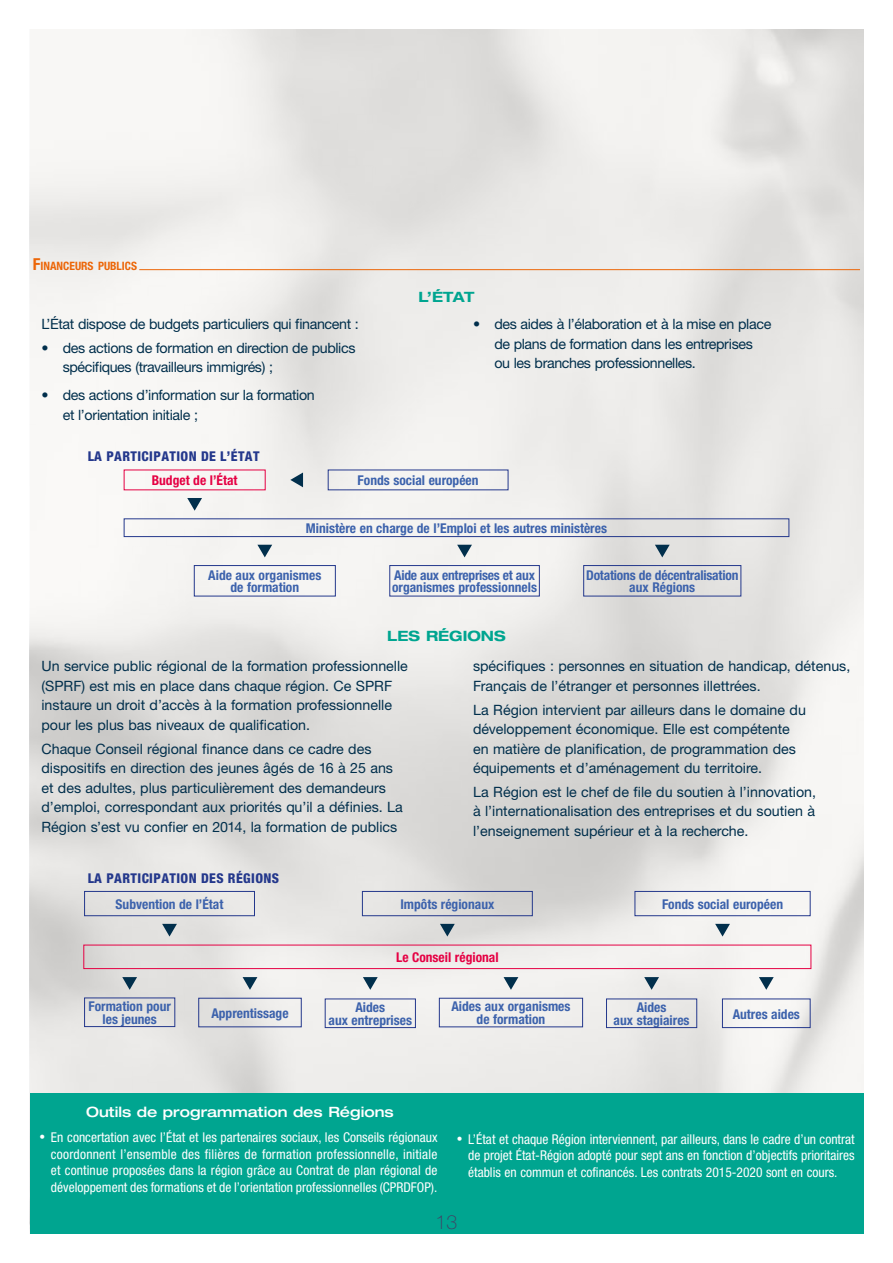
<style>
.page{position:relative;width:893px;height:1263px;background:#fff}
.page>*{position:absolute;margin:0;border:0;box-sizing:border-box;transform-origin:0 0}
.t1{font:100 19.5px "Helvetica Neue CE";color:#473a62}
.t2{font:14.25px/19.5px "Helvetica Neue CE";color:#012f4c}
.t3{font:14.25px/19.5px "Helvetica Neue CE";letter-spacing:-.025em;color:#012f4c}
.t4{font:500 expanded 14.25px "Helvetica Neue";color:#fff}
.t5{font:700 expanded 14.25px "Helvetica Neue";color:#00a590}
.t6{font:condensed 13.5px/16.5px "Helvetica Neue";color:#fff;text-align:justify}
.t7{font:700 condensed 13.5px/12.8px "Helvetica Neue";color:#3c62ac;text-align:center}
.t8{font:800 condensed 13.5px "Helvetica Neue";letter-spacing:.03em;color:#24388c}
.t9{font:700 condensed 13.5px "Helvetica Neue";color:#e50043}
.t10{font:700 condensed 11.55px "Helvetica Neue";color:#ec6608}
.s1{font-size:16.5px}
.s2{font-family:"Avant Garde IT Cby BT";font-size:14.25px}
</style>
<div class="page">
<div style="left:30px;top:1093px;width:833px;height:140px;background:#00a590"></div>
<svg style="left:194px;top:565px;width:142px;height:32px"></svg>
<svg style="left:389px;top:565px;width:151px;height:32px"></svg>
<svg style="left:583px;top:565px;width:159px;height:32px"></svg>
<svg style="left:123px;top:518px;width:667px;height:19px"></svg>
<svg style="left:187px;top:498px;width:15px;height:13px"></svg>
<svg style="left:123px;top:469px;width:143px;height:22px"></svg>
<svg style="left:327px;top:469px;width:182px;height:22px"></svg>
<svg style="left:290px;top:472px;width:13px;height:15px"></svg>
<svg style="left:257px;top:545px;width:15px;height:12px"></svg>
<svg style="left:457px;top:545px;width:15px;height:12px"></svg>
<svg style="left:655px;top:545px;width:15px;height:12px"></svg>
<svg style="left:84px;top:997px;width:92px;height:30px"></svg>
<svg style="left:198px;top:997px;width:104px;height:30px"></svg>
<svg style="left:324px;top:998px;width:92px;height:30px"></svg>
<svg style="left:439px;top:997px;width:144px;height:30px"></svg>
<svg style="left:606px;top:998px;width:91px;height:30px"></svg>
<svg style="left:722px;top:998px;width:89px;height:30px"></svg>
<div style="left:83px;top:945px;width:728px;height:24px;border:1px solid #e50043"></div>
<svg style="left:84px;top:891px;width:171px;height:25px"></svg>
<svg style="left:362px;top:891px;width:171px;height:25px"></svg>
<svg style="left:634px;top:891px;width:177px;height:25px"></svg>
<svg style="left:162px;top:924px;width:15px;height:12px"></svg>
<svg style="left:440px;top:924px;width:15px;height:12px"></svg>
<svg style="left:715px;top:924px;width:15px;height:12px"></svg>
<svg style="left:759px;top:977px;width:15px;height:13px"></svg>
<svg style="left:122px;top:977px;width:15px;height:13px"></svg>
<svg style="left:243px;top:977px;width:14px;height:13px"></svg>
<svg style="left:363px;top:977px;width:15px;height:13px"></svg>
<svg style="left:504px;top:977px;width:14px;height:13px"></svg>
<svg style="left:644px;top:977px;width:15px;height:13px"></svg>
<hr style="left:139px;top:269px;width:721px;height:1px;background:#ec6608">
<p class="t10" style="left:33px;top:259px;width:106px"><span class="s1">F</span>INANCEURS PUBLICS</p>
<p class="t3" style="left:41px;top:314px;width:319px">L’État dispose de budgets particuliers qui financent :</p>
<p class="t3" style="left:63px;top:338px;width:294px;text-indent:-21px">• des actions de formation en direction de publics spécifiques (travailleurs immigrés) ;</p>
<p class="t3" style="left:63px;top:386px;width:254px;text-indent:-21px">• des actions d’information sur la formation et l’orientation initiale ;</p>
<p class="t8" style="left:88px;top:448px;width:173px">LA PARTICIPATION DE L’ÉTAT</p>
<p class="t5" style="left:419px;top:288px;width:57px">L’ÉTAT</p>
<p class="t3" style="left:494px;top:314px;width:278px;text-indent:-21px">• des aides à l’élaboration et à la mise en place de plans de formation dans les entreprises ou les branches professionnelles.</p>
<p class="t9" style="left:152px;top:472px;width:87px">Budget de l’État</p>
<p class="t7" style="left:358px;top:474px;width:123px">Fonds social européen</p>
<p class="t7" style="left:306px;top:522px;width:303px">Ministère en charge de l’Emploi et les autres ministères</p>
<p class="t7" style="left:208px;top:568px;width:115px">Aide aux organismes de formation</p>
<p class="t7" style="left:392px;top:568px;width:146px;text-align:left">Aide aux entreprises et aux organismes professionnels</p>
<p class="t7" style="left:586px;top:568px;width:154px">Dotations de décentralisation aux Régions</p>
<p class="t5" style="left:387px;top:626px;width:120px">LES RÉGIONS</p>
<p class="t2" style="left:41px;top:657px;width:368px">Un service public régional de la formation professionnelle (SPRF) est mis en place dans chaque région. Ce SPRF instaure un droit d’accès à la formation professionnelle pour les plus bas niveaux de qualification.</p>
<p class="t2" style="left:41px;top:739px;width:363px">Chaque Conseil régional finance dans ce cadre des dispositifs en direction des jeunes âgés de 16 à 25 ans et des adultes, plus particulièrement des demandeurs d’emploi, correspondant aux priorités qu’il a définies. La Région s’est vu confier en 2014, la formation de publics</p>
<p class="t8" style="left:88px;top:870px;width:193px">LA PARTICIPATION DES RÉGIONS</p>
<p class="t2" style="left:473px;top:657px;width:379px">spécifiques : personnes en situation de handicap, détenus,<br>Français de l’étranger et personnes illettrées.</p>
<p class="t2" style="left:473px;top:700px;width:334px">La Région intervient par ailleurs dans le domaine du développement économique. Elle est compétente en matière de planification, de programmation des équipements et d’aménagement du territoire.</p>
<p class="t2" style="left:473px;top:782px;width:344px;text-align:justify">La Région est le chef de file du soutien à l’innovation, à l’internationalisation des entreprises et du soutien à l’enseignement supérieur et à la recherche.</p>
<p class="t7" style="left:116px;top:897px;width:109px">Subvention de l’État</p>
<p class="t7" style="left:400px;top:897px;width:95px">Impôts régionaux</p>
<p class="t7" style="left:662px;top:897px;width:123px">Fonds social européen</p>
<p class="t9" style="left:396px;top:949px;width:104px">Le Conseil régional</p>
<p class="t7" style="left:88px;top:1000px;width:84px">Formation pour les jeunes</p>
<p class="t7" style="left:211px;top:1006px;width:79px">Apprentissage</p>
<p class="t7" style="left:329px;top:1001px;width:85px">Aides<br>aux entreprises</p>
<p class="t7" style="left:451px;top:1000px;width:121px">Aides aux organismes de formation</p>
<p class="t7" style="left:614px;top:1001px;width:77px">Aides<br>aux stagiaires</p>
<p class="t7" style="left:733px;top:1007px;width:69px">Autres aides</p>
<p class="t4" style="left:86px;top:1103px;width:309px">Outils de programmation des Régions</p>
<p class="t6" style="left:51px;top:1129px;width:388px;text-indent:-13px"><span class="s2">•</span> En concertation avec l’État et les partenaires sociaux, les Conseils régionaux coordonnent l’ensemble des filières de formation professionnelle, initiale et continue proposées dans la région grâce au Contrat de plan régional de développement des formations et de l’orientation professionnelles (CPRDFOP).</p>
<p class="t6" style="left:468px;top:1131px;width:388px;text-indent:-13px"><span class="s2">•</span> L’État et chaque Région interviennent, par ailleurs, dans le cadre d’un contrat de projet État-Région adopté pour sept ans en fonction d’objectifs prioritaires établis en commun et cofinancés. Les contrats 2015-2020 sont en cours.</p>
<h1 class="t1" style="left:436px;top:1211px;width:23px">13</h1>
</div>
